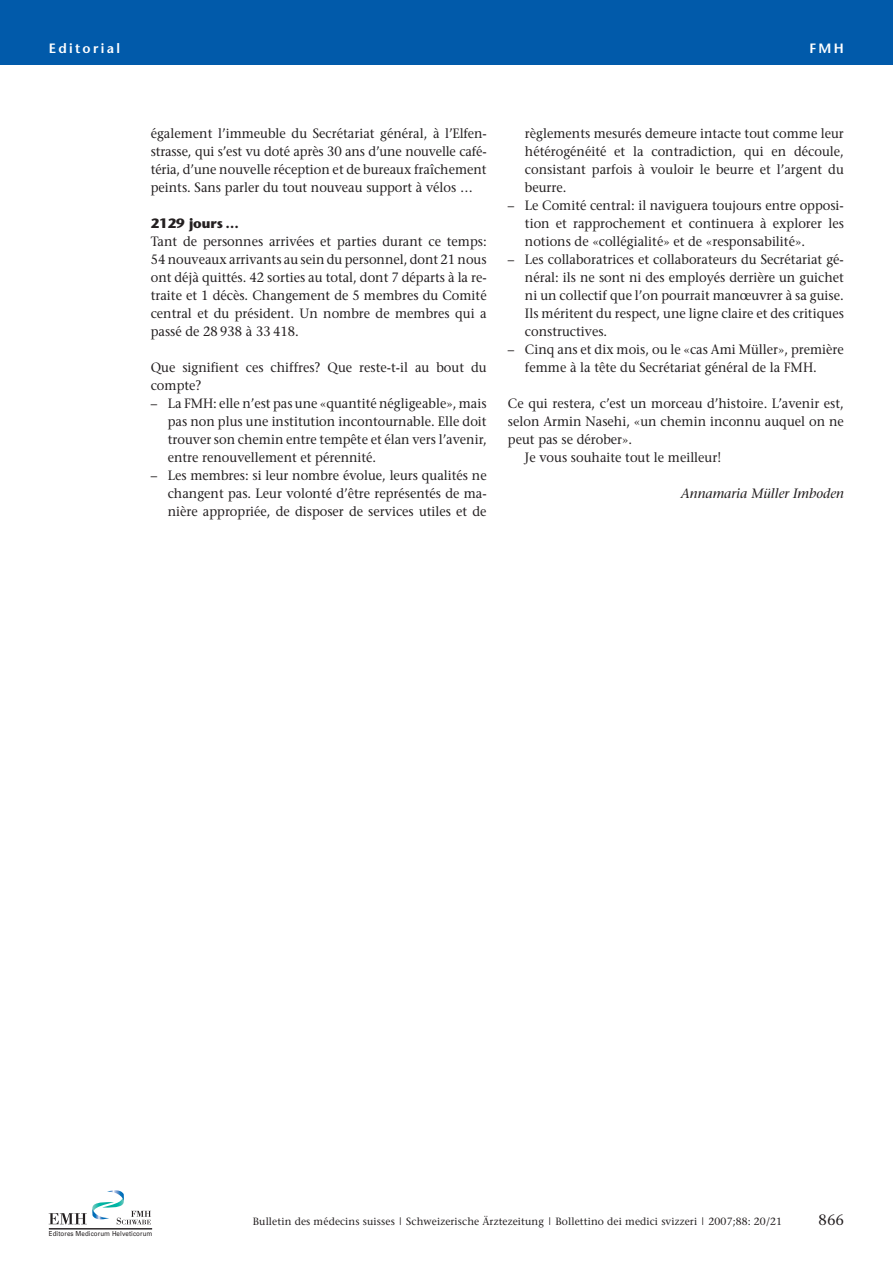
<style>
.page{position:relative;width:893px;height:1263px;background:#fff}
.page>*{position:absolute;margin:0;border:0;box-sizing:border-box;transform-origin:0 0}
.t1{font:15px "Stone Serif";color:#231f20}
.t2{font:13.5px/18px "Stone Serif";color:#231f20;text-align:justify;scale:.95 1}
.t3{font:italic 13.5px "Stone Serif";color:#231f20}
.t4{font:600 13.5px "Stone Sans";letter-spacing:.17em;color:#fff}
.t5{font:700 13.5px "Stone Sans";color:#231f20}
.t6{font:10.5px "Stone Serif";letter-spacing:.01em;color:#231f20}
.t7{font:6.9px "Univers";letter-spacing:.015em;color:#231f20;scale:.9 1}
</style>
<div class="page">
<svg style="left:49px;top:1190px;width:102px;height:34px"></svg>
<hr style="left:49px;top:1228px;width:103px;height:1px;background:#231f20">
<div style="left:0;top:0;width:893px;height:64px;background:#015aaa"></div>
<p class="t4" style="left:49px;top:42px;width:73px">Editorial</p>
<p class="t4" style="left:809px;top:42px;width:36px">FMH</p>
<p class="t2" style="left:151px;top:126px;width:355px">également l’immeuble du Secrétariat général, à l’Elfen&shy;strasse, qui s’est vu doté après 30 ans d’une nouvelle café&shy;téria, d’une nouvelle réception et de bureaux fraîchement peints. Sans parler du tout nouveau support à vélos …</p>
<p class="t5" style="left:151px;top:218px;width:90px">2129 jours …</p>
<p class="t2" style="left:151px;top:234px;width:355px">Tant de personnes arrivées et parties durant ce temps:<br>54 nouveaux arrivants au sein du personnel, dont 21 nous ont déjà quittés. 42 sorties au total, dont 7 départs à la re&shy;traite et 1 décès. Changement de 5 membres du Comité central et du président. Un nombre de membres qui a passé de 28 938 à 33 418.</p>
<p class="t2" style="left:151px;top:360px;width:355px">Que signifient ces chiffres? Que reste-t-il au bout du compte?</p>
<p class="t2" style="left:168px;top:396px;width:337px;text-indent:-17px">– La FMH: elle n’est pas une «quantité négligeable», mais pas non plus une institution incontournable. Elle doit trouver son chemin entre tempête et élan vers l’avenir, entre renouvellement et pérennité.</p>
<p class="t2" style="left:168px;top:468px;width:337px;text-indent:-17px">– Les membres: si leur nombre évolue, leurs qualités ne changent pas. Leur volonté d’être représentés de ma&shy;nière appropriée, de disposer de services utiles et de</p>
<p class="t2" style="left:525px;top:126px;width:337px">règlements mesurés demeure intacte tout comme leur hétérogénéité et la contradiction, qui en découle, consistant parfois à vouloir le beurre et l’argent du beurre.</p>
<p class="t2" style="left:525px;top:198px;width:337px;text-indent:-17px">– Le Comité central: il naviguera toujours entre opposi&shy;tion et rapprochement et continuera à explorer les notions de «collégialité» et de «responsabilité».</p>
<p class="t2" style="left:525px;top:252px;width:337px;text-indent:-17px">– Les collaboratrices et collaborateurs du Secrétariat gé&shy;néral: ils ne sont ni des employés derrière un guichet ni un collectif que l’on pourrait manœuvrer à sa guise.<br>Ils méritent du respect, une ligne claire et des critiques constructives.</p>
<p class="t2" style="left:525px;top:342px;width:337px;text-indent:-17px">– Cinq ans et dix mois, ou le «cas Ami Müller», première femme à la tête du Secrétariat général de la FMH.</p>
<p class="t2" style="left:508px;top:396px;width:355px">Ce qui restera, c’est un morceau d’histoire. L’avenir est,</p>
<p class="t2" style="left:508px;top:414px;width:355px">selon Armin Nasehi, «un chemin inconnu auquel on ne</p>
<p class="t2" style="left:508px;top:432px;width:132px">peut pas se dérober».</p>
<p class="t2" style="left:525px;top:450px;width:208px">Je vous souhaite tout le meilleur!</p>
<p class="t3" style="left:681px;top:488px;width:165px">Annamaria Müller Imboden</p>
<p class="t7" style="left:49px;top:1229px;width:117px">Editores Medicorum Helveticorum</p>
<p class="t6" style="left:253px;top:1217px;width:531px">Bulletin des médecins suisses | Schweizerische Ärztezeitung | Bollettino dei medici svizzeri | 2007;88: 20/21</p>
<p class="t1" style="left:818px;top:1213px;width:27px">866</p>
</div>
